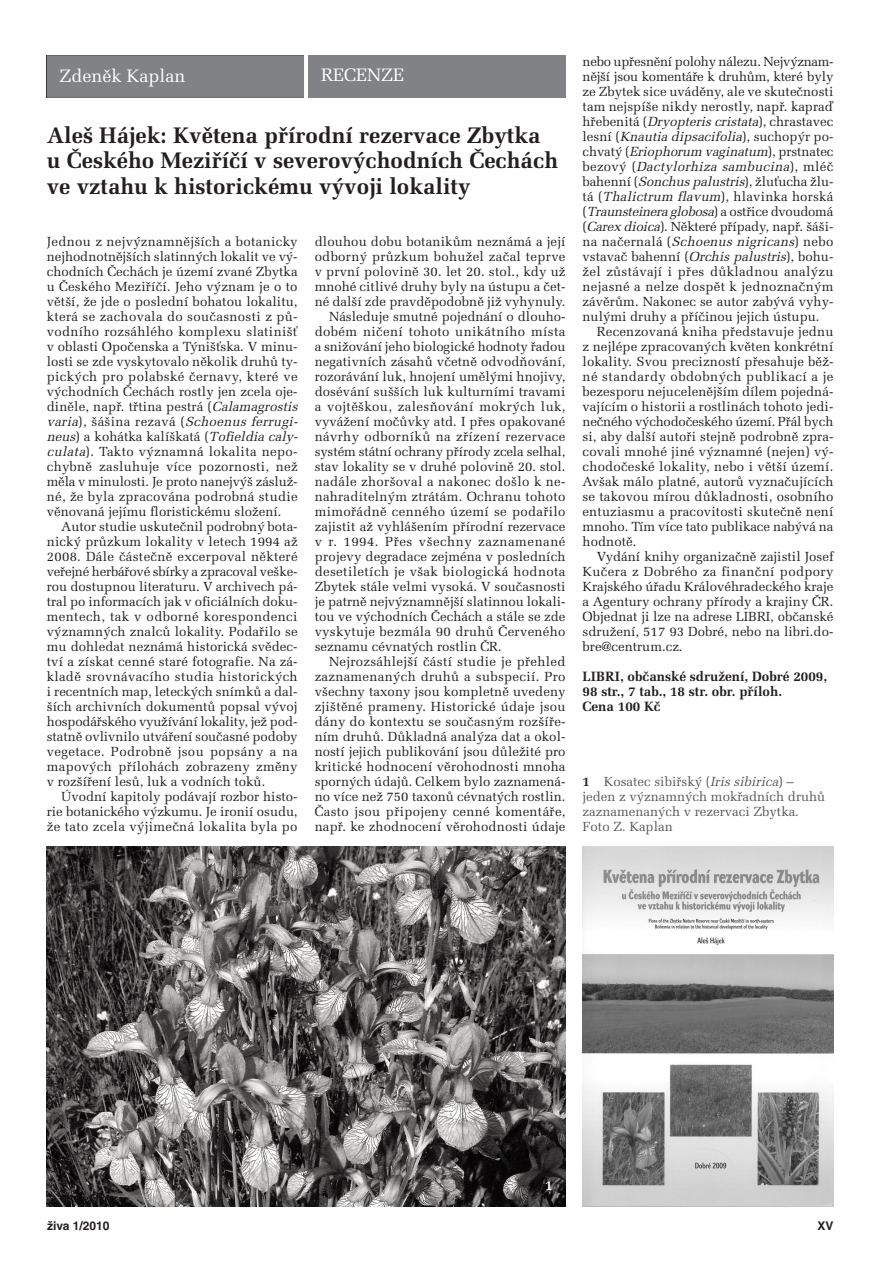
<style>
.page{position:relative;width:893px;height:1263px;background:#fff}
.page>*{position:absolute;margin:0;border:0;box-sizing:border-box;transform-origin:0 0}
.t1{font:700 22.5px/25.5px "Melior CE";color:#231f20}
.t2{font:18px "Melior CE";color:#fff}
.t3{font:700 13.5px/15px "Melior CE";color:#231f20}
.t4{font:700 13.5px "Melior CE";color:#fff}
.t5{font:13.2px/15px "Melior CE";letter-spacing:.005em;color:#231f20;text-align:justify}
.t6{font:13.2px "Melior CE";letter-spacing:.03em;color:#231f20}
.t7{font:13.2px/15px "Melior CE";color:#57585a}
.t8{font:13.2px "Melior CE";letter-spacing:.025em;color:#231f20}
.t9{font:13.2px "Melior CE";letter-spacing:.04em;color:#231f20}
.t10{font:700 12px "Helvetica CE";color:#231f20}
.s1{font-style:italic}
.s2{font-weight:700;color:#231f20}
</style>
<div class="page">
<div style="left:47px;top:55px;width:257px;height:43px;background:#808285"></div>
<div style="left:308px;top:55px;width:258px;height:43px;background:#808285"></div>
<img style="left:583px;top:846px;width:250px;height:360px">
<img style="left:47px;top:846px;width:519px;height:360px">
<h2 class="t2" style="left:60px;top:70px;width:128px">Zdeněk Kaplan</h2>
<h2 class="t2" style="left:321px;top:69px;width:85px">RECENZE</h2>
<h1 class="t1" style="left:47px;top:125px;width:513px">Aleš Hájek: Květena přírodní rezervace Zbytka u Českého Meziříčí v severovýchodních Čechách ve vztahu k historickému vývoji lokality</h1>
<p class="t5" style="left:47px;top:236px;width:255px;text-align:left">Jednou z nejvýznamnějších a botanicky nejhodnotnějších slatinných lokalit ve vý&shy;chodních Čechách je území zvané Zbytka u Českého Meziříčí. Jeho význam je o to větší, že jde o poslední bohatou lokalitu, která se zachovala do současnosti z pů&shy;vodního rozsáhlého komplexu slatinišť v oblasti Opočenska a Týnišťska. V minu&shy;losti se zde vyskytovalo několik druhů ty&shy;pických pro polabské černavy, které ve východních Čechách rostly jen zcela oje&shy;diněle, např. třtina pestrá (<span class="s1">Calamagrostis varia</span>) , š á š i n a r e z a v á ( <span class="s1">Schoenus ferrugi&shy;neus</span>) a kohátka kalíškatá (<span class="s1">Tofieldiacaly&shy;culata</span>). Takto významná lokalita nepo&shy;chybně zasluhuje více pozornosti, než měla v minulosti. Je proto nanejvýš zásluž&shy;né, že byla zpracována podrobná studie věnovaná jejímu floristickému složení.</p>
<p class="t5" style="left:47px;top:521px;width:252px;text-indent:14px">Autor studie uskutečnil podrobný bota&shy;nický průzkum lokality v letech 1994 až 2008. Dále částečně excerpoval některé veřejné herbářové sbírky a zpracoval veške&shy;rou dostupnou literaturu. V archivech pá&shy;tral po informacích jak v oficiálních doku&shy;mentech, tak v odborné korespondenci významných znalců lokality. Podařilo se mu dohledat neznámá historická svědec&shy;tví a získat cenné staré fotografie. Na zá&shy;kladě srovnávacího studia historických i recentních map, leteckých snímků a dal&shy;ších archivních dokumentů popsal vývoj hospodářského využívání lokality, jež pod&shy;statně ovlivnilo utváření současné podoby vegetace. Podrobně jsou popsány a na mapových přílohách zobrazeny změny v rozšíření lesů, luk a vodních toků.</p>
<p class="t5" style="left:47px;top:791px;width:252px;text-indent:14px">Úvodní kapitoly podávají rozbor histo&shy;rie botanického výzkumu. Je ironií osudu, že tato zcela výjimečná lokalita byla po</p>
<p class="t5" style="left:315px;top:236px;width:252px">dlouhou dobu botanikům neznámá a její</p>
<p class="t5" style="left:315px;top:251px;width:252px">odborný průzkum bohužel začal teprve</p>
<p class="t5" style="left:315px;top:266px;width:252px">v první polovině 30. let 20. stol., kdy už</p>
<p class="t5" style="left:315px;top:281px;width:252px">mnohé citlivé druhy byly na ústupu a čet-</p>
<p class="t5" style="left:315px;top:296px;width:252px">né další zde pravděpodobně již vyhynuly.</p>
<p class="t5" style="left:329px;top:311px;width:238px">Následuje smutné pojednání o dlouho-</p>
<p class="t6" style="left:315px;top:327px;width:252px">dobém ničení tohoto unikátního místa</p>
<p class="t5" style="left:315px;top:341px;width:252px">a snižování jeho biologické hodnoty řadou</p>
<p class="t5" style="left:315px;top:356px;width:252px">negativních zásahů včetně odvodňování,</p>
<p class="t5" style="left:315px;top:371px;width:252px">rozorávání luk, hnojení umělými hnojivy,</p>
<p class="t5" style="left:315px;top:386px;width:252px">dosévání sušších luk kulturními travami</p>
<p class="t6" style="left:315px;top:402px;width:252px">a vojtěškou, zalesňování mokrých luk,</p>
<p class="t5" style="left:315px;top:416px;width:252px">vyvážení močůvky atd. I přes opakované</p>
<p class="t6" style="left:315px;top:432px;width:252px">návrhy odborníků na zřízení rezervace</p>
<p class="t5" style="left:315px;top:446px;width:252px">systém státní ochrany přírody zcela selhal,</p>
<p class="t5" style="left:315px;top:461px;width:252px">stav lokality se v druhé polovině 20. stol.</p>
<p class="t8" style="left:315px;top:477px;width:252px">nadále zhoršoval a nakonec došlo k ne-</p>
<p class="t5" style="left:315px;top:491px;width:252px">nahraditelným ztrátám. Ochranu tohoto</p>
<p class="t5" style="left:315px;top:506px;width:252px">mimořádně cenného území se podařilo</p>
<p class="t5" style="left:315px;top:521px;width:252px">zajistit až vyhlášením přírodní rezervace</p>
<p class="t9" style="left:315px;top:537px;width:252px">v r. 1994. Přes všechny zaznamenané</p>
<p class="t5" style="left:315px;top:551px;width:252px">projevy degradace zejména v posledních</p>
<p class="t6" style="left:315px;top:567px;width:252px">desetiletích je však biologická hodnota</p>
<p class="t5" style="left:315px;top:581px;width:252px">Zbytek stále velmi vysoká. V současnosti</p>
<p class="t5" style="left:315px;top:596px;width:252px">je patrně nejvýznamnější slatinnou lokali-</p>
<p class="t5" style="left:315px;top:611px;width:252px">tou ve východních Čechách a stále se zde</p>
<p class="t5" style="left:315px;top:626px;width:252px">vyskytuje bezmála 90 druhů Červeného</p>
<p class="t5" style="left:315px;top:641px;width:189px">seznamu cévnatých rostlin ČR.</p>
<p class="t5" style="left:329px;top:656px;width:238px">Nejrozsáhlejší částí studie je přehled</p>
<p class="t5" style="left:315px;top:671px;width:252px">zaznamenaných druhů a subspecií. Pro</p>
<p class="t5" style="left:315px;top:686px;width:252px">všechny taxony jsou kompletně uvedeny</p>
<p class="t5" style="left:315px;top:701px;width:252px">zjištěné prameny. Historické údaje jsou</p>
<p class="t5" style="left:315px;top:716px;width:252px">dány do kontextu se současným rozšíře-</p>
<p class="t5" style="left:315px;top:731px;width:252px">ním druhů. Důkladná analýza dat a okol-</p>
<p class="t5" style="left:315px;top:746px;width:252px">ností jejich publikování jsou důležité pro</p>
<p class="t5" style="left:315px;top:761px;width:252px">kritické hodnocení věrohodnosti mnoha</p>
<p class="t5" style="left:315px;top:776px;width:252px">sporných údajů. Celkem bylo zaznamená-</p>
<p class="t5" style="left:315px;top:791px;width:252px">no více než 750 taxonů cévnatých rostlin.</p>
<p class="t5" style="left:315px;top:806px;width:252px">Často jsou připojeny cenné komentáře,</p>
<p class="t5" style="left:315px;top:821px;width:252px">např. ke zhodnocení věrohodnosti údaje</p>
<p class="t5" style="left:583px;top:56px;width:252px">nebo upřesnění polohy nálezu. Nejvýznam&shy;nější jsou komentáře k druhům, které byly ze Zbytek sice uváděny, ale ve skutečnosti tam nejspíše nikdy nerostly, např. kapraď hřebenitá (<span class="s1">Dryopteriscristata</span>), chrastavec lesní (<span class="s1">Knautiadipsacifolia</span>), suchopýr po&shy;chvatý (<span class="s1">Eriophorum vaginatum</span>), prstnatec b e z o v ý ( <span class="s1">Dactylorhiza sambucina</span>) , m l é č bahenní (<span class="s1">Sonchuspalustris</span>), žluťucha žlu&shy;tá (<span class="s1">Thalictrumflavum</span>), hlavinka horská ( <span class="s1">Traunsteinera globosa</span>) a o s tř i c e d v o u d o m á (<span class="s1">Carexdioica</span>). Některé případy, např. šáši&shy;na načernalá (<span class="s1">Schoenusnigricans</span>) nebo vstavač bahenní (<span class="s1">Orchispalustris</span>), bohu&shy;žel zůstávají i přes důkladnou analýzu nejasné a nelze dospět k jednoznačným závěrům. Nakonec se autor zabývá vyhy&shy;nulými druhy a příčinou jejich ústupu.</p>
<p class="t5" style="left:583px;top:326px;width:252px;text-indent:14px">Recenzovaná kniha představuje jednu z nejlépe zpracovaných květen konkrétní lokality. Svou precizností přesahuje běž&shy;né standardy obdobných publikací a je bezesporu nejucelenějším dílem pojedná&shy;vajícím o historii a rostlinách tohoto jedi&shy;nečného východočeského území. Přál bych si, aby další autoři stejně podrobně zpra&shy;covali mnohé jiné významné (nejen) vý&shy;chodočeské lokality, nebo i větší území.<br>Avšak málo platné, autorů vyznačujících se takovou mírou důkladnosti, osobního entuziasmu a pracovitosti skutečně není mnoho. Tím více tato publikace nabývá na hodnotě.</p>
<p class="t5" style="left:583px;top:551px;width:252px;text-indent:14px">Vydání knihy organizačně zajistil Josef Kučera z Dobrého za finanční podpory Krajského úřadu Královéhradeckého kraje a Agentury ochrany přírody a krajiny ČR.<br>Objednat ji lze na adrese LIBRI, občanské sdružení, 517 93 Dobré, nebo na libri.do&shy;bre@centrum.cz.</p>
<p class="t3" style="left:583px;top:671px;width:246px">LIBRI, občanské sdružení, Dobré 2009,<br>98 str., 7 tab., 18 str. obr. příloh.<br>Cena 100 Kč</p>
<p class="t7" style="left:583px;top:776px;width:244px"><span class="s2">1</span> Kosatec sibiřský (<span class="s1">Irissibirica</span>) – jeden z významných mokřadních druhů zaznamenaných v rezervaci Zbytka.<br>Foto Z. Kaplan</p>
<p class="t4" style="left:545px;top:1181px;width:9px">1</p>
<p class="t10" style="left:47px;top:1221px;width:64px">živa 1/2010</p>
<p class="t10" style="left:817px;top:1221px;width:18px">XV</p>
</div>
